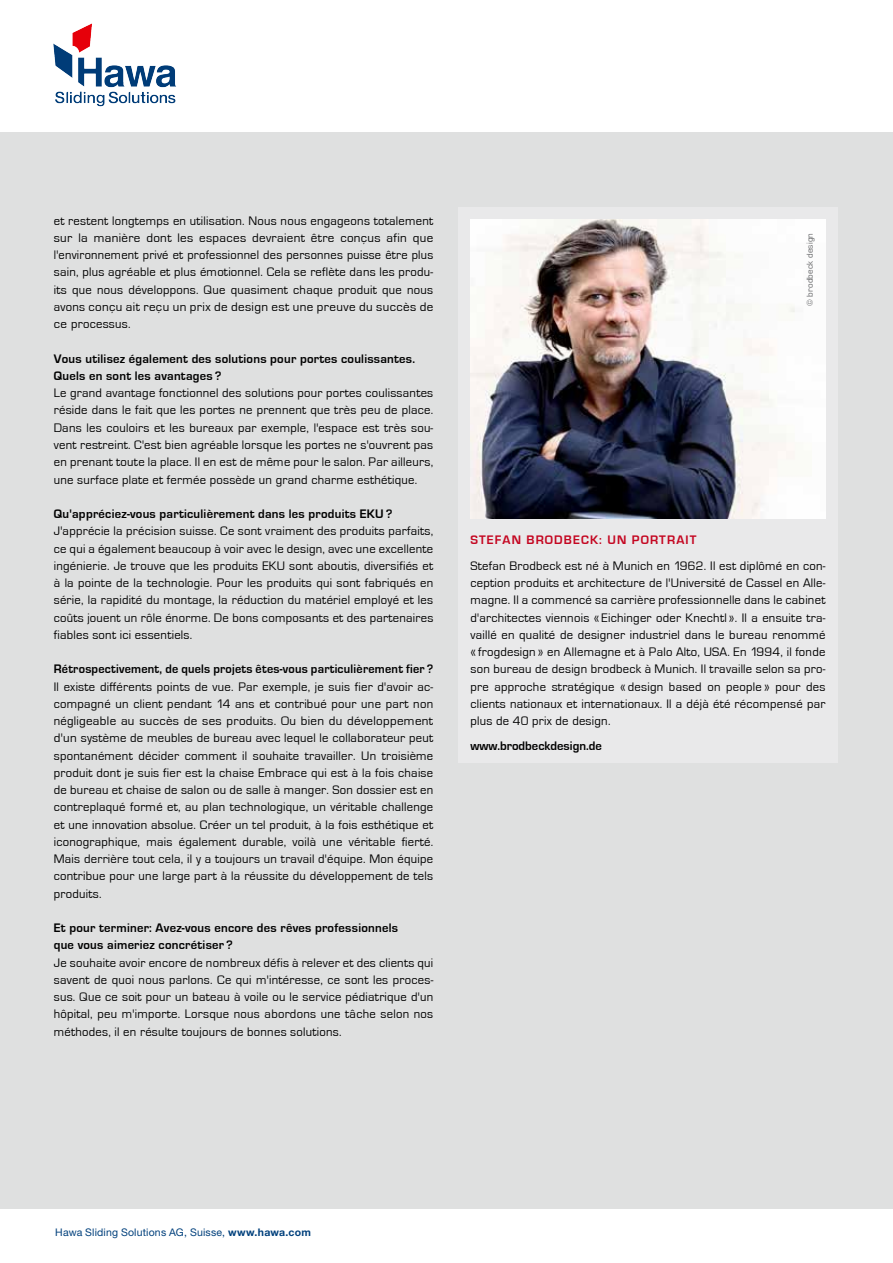
<style>
.page{position:relative;width:893px;height:1263px;background:#fff}
.page>*{position:absolute;margin:0;border:0;box-sizing:border-box;transform-origin:0 0}
.t1{font:12.75px/17.2px "Eurostile";letter-spacing:.02em;color:#000}
.t2{font:700 12.75px "Eurostile";color:#000}
.t3{font:10.5px "Helvetica Neue LT Std";letter-spacing:.015em;color:#01407c}
.t4{font:8.85px "Eurostile";letter-spacing:.02em;color:#646567}
.s1{font-weight:700}
.s2{font-weight:700;color:#c40621}
</style>
<div class="page">
<div style="left:0;top:133px;width:893px;height:1076px;background:#dfe0e0"></div>
<img style="left:53px;top:23px;width:123px;height:84px">
<div style="left:459px;top:207px;width:379px;height:555px;background:#e9e9ea"></div>
<img style="left:470px;top:219px;width:355px;height:299px">
<p class="t1" style="left:54px;top:212px;width:381px;text-align:justify">et restent longtemps en utilisation. Nous nous engageons totalement sur la manière dont les espaces devraient être conçus afin que l'environnement privé et professionnel des personnes puisse être plus sain, plus agréable et plus émotionnel. Cela se reflète dans les produ&shy;its que nous développons. Que quasiment chaque produit que nous avons conçu ait reçu un prix de design est une preuve du succès de ce processus.</p>
<p class="t1" style="left:54px;top:350px;width:381px"><span class="s1">Vous utilisez également des solutions pour portes coulissantes.<br>Quels en sont les avantages ?<br></span>Le grand avantage fonctionnel des solutions pour portes coulissantes réside dans le fait que les portes ne prennent que très peu de place.<br>Dans les couloirs et les bureaux par exemple, l'espace est très sou&shy;vent restreint. C'est bien agréable lorsque les portes ne s'ouvrent pas en prenant toute la place. Il en est de même pour le salon. Par ailleurs, une surface plate et fermée possède un grand charme esthétique.</p>
<p class="t1" style="left:54px;top:505px;width:381px"><span class="s1">Qu'appréciez-vous particulièrement dans les produits EKU?<br></span>J'apprécie la précision suisse. Ce sont vraiment des produits parfaits, ce qui a également beaucoup à voir avec le design, avec une excellente ingénierie. Je trouve que les produits EKU sont aboutis, diversifiés et à la pointe de la technologie. Pour les produits qui sont fabriqués en série, la rapidité du montage, la réduction du matériel employé et les coûts jouent un rôle énorme. De bons composants et des partenaires fiables sont ici essentiels.</p>
<p class="t1" style="left:54px;top:661px;width:381px;text-align:justify"><span class="s1">Rétrospectivement, de quels projets êtes-vous particulièrement fier ?<br></span>Il existe différents points de vue. Par exemple, je suis fier d'avoir ac&shy;compagné un client pendant 14 ans et contribué pour une part non négligeable au succès de ses produits. Ou bien du développement d'un système de meubles de bureau avec lequel le collaborateur peut spontanément décider comment il souhaite travailler. Un troisième produit dont je suis fier est la chaise Embrace qui est à la fois chaise de bureau et chaise de salon ou de salle à manger. Son dossier est en contreplaqué formé et, au plan technologique, un véritable challenge et une innovation absolue. Créer un tel produit, à la fois esthétique et iconographique, mais également durable, voilà une véritable fierté.<br>Mais derrière tout cela, il y a toujours un travail d'équipe. Mon équipe contribue pour une large part à la réussite du développement de tels produits.</p>
<p class="t1" style="left:54px;top:919px;width:381px"><span class="s1">Et pour terminer: Avez-vous encore des rêves professionnels<br>que vous aimeriez concrétiser ?<br></span>Je souhaite avoir encore de nombreux défis à relever et des clients qui savent de quoi nous parlons. Ce qui m'intéresse, ce sont les proces&shy;sus. Que ce soit pour un bateau à voile ou le service pédiatrique d'un hôpital, peu m'importe. Lorsque nous abordons une tâche selon nos méthodes, il en résulte toujours de bonnes solutions.</p>
<p class="t4" style="left:805px;top:306px;width:75px;rotate:-90deg">© brodbeck design</p>
<p class="t1" style="left:470px;top:527px;width:357px;line-height:26px"><span class="s2">STEFAN BRODBECK: UN PORTRAIT<br></span>Stefan Brodbeck est né à Munich en 1962. Il est diplômé en con-</p>
<p class="t1" style="left:470px;top:574px;width:357px;text-align:justify">ception produits et architecture de l'Université de Cassel en Alle&shy;magne. Il a commencé sa carrière professionnelle dans le cabinet d'architectes viennois « Eichinger oder Knechtl ». Il a ensuite tra&shy;vaillé en qualité de designer industriel dans le bureau renommé « frogdesign » en Allemagne et à Palo Alto, USA. En 1994, il fonde son bureau de design brodbeck à Munich. Il travaille selon sa pro&shy;pre approche stratégique « design based on people » pour des clients nationaux et internationaux. Il a déjà été récompensé par plus de 40 prix de design.</p>
<p class="t2" style="left:470px;top:739px;width:133px">www.brodbeckdesign.de</p>
<p class="t3" style="left:55px;top:1226px;width:257px">Hawa Sliding Solutions AG, Suisse, <span class="s1">www.hawa.com</span></p>
</div>
